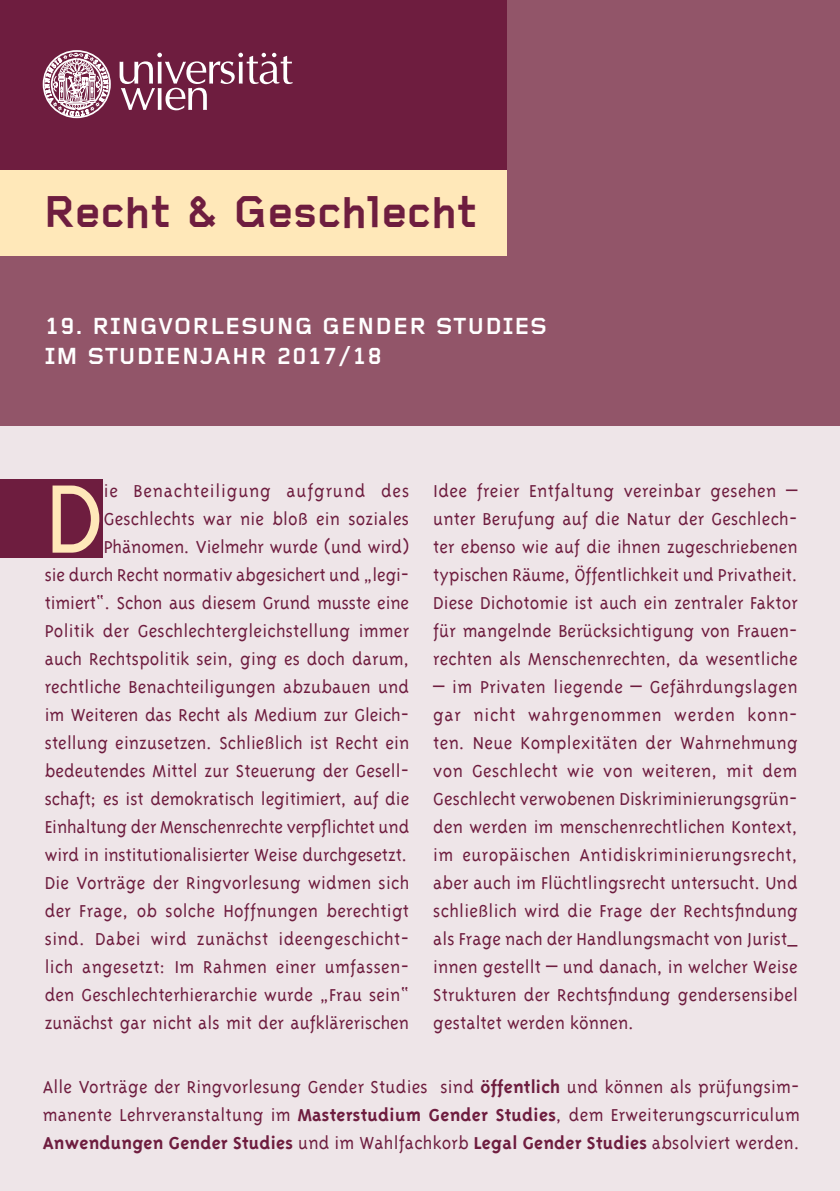
<style>
.page{position:relative;width:840px;height:1191px;background:#fff}
.page>*{position:absolute;margin:0;border:0;box-sizing:border-box;transform-origin:0 0}
.t1{font:300 111.8px "Triplex";color:#ffe8b9}
.t2{font:700 46px "Foundry Gridnik";color:#6e1d3f}
.t3{font:700 24px "Foundry Gridnik";letter-spacing:.03em;color:#fff}
.t4{font:300 20px/28px "Triplex";letter-spacing:.005em;color:#6e1d3f;text-align:justify}
.s1{font-weight:700}
</style>
<div class="page">
<div style="left:0;top:421px;width:839px;height:770px;background:#eee5e8"></div>
<div style="left:506px;top:0;width:333px;height:266px;background:#925569"></div>
<div style="left:0;top:255px;width:839px;height:170px;background:#925569"></div>
<div style="left:0;top:0;width:506px;height:170px;background:#6e1d3f"></div>
<div style="left:0;top:170px;width:506px;height:85px;background:#ffe8b9"></div>
<svg style="left:119px;top:53px;width:173px;height:57px"></svg>
<svg style="left:42px;top:50px;width:69px;height:69px"></svg>
<div style="left:0;top:479px;width:102px;height:79px;background:#6e1d3f"></div>
<p class="t2" style="left:43px;top:186px;width:435px">Recht &amp; Geschlecht</p>
<p class="t3" style="left:45px;top:313px;width:503px">19. RINGVORLESUNG GENDER STUDIES</p>
<p class="t3" style="left:45px;top:343px;width:338px">IM STUDIENJAHR 2017/18</p>
<p class="t4" style="left:45px;top:476px;width:366px;text-align:right">ie Benachteiligung aufgrund des Geschlechts war nie bloß ein soziales Phänomen. Vielmehr wurde (und wird)<br>sie durch Recht normativ abgesichert und „legi&shy;timiert“. Schon aus diesem Grund musste eine Politik der Geschlechtergleichstellung immer auch Rechtspolitik sein, ging es doch darum, rechtliche Benachteiligungen abzubauen und im Weiteren das Recht als Medium zur Gleich&shy;stellung einzusetzen. Schließlich ist Recht ein bedeutendes Mittel zur Steuerung der Gesell&shy;schaft; es ist demokratisch legitimiert, auf die Einhaltung der Menschenrechte verpflichtet und wird in institutionalisierter Weise durchgesetzt.</p>
<p class="t4" style="left:45px;top:868px;width:366px">Die Vorträge der Ringvorlesung widmen sich der Frage, ob solche Hoffnungen berechtigt sind. Dabei wird zunächst ideengeschicht&shy;lich angesetzt: Im Rahmen einer umfassen&shy;den Geschlechterhierarchie wurde „Frau sein“ zunächst gar nicht als mit der aufklärerischen</p>
<p class="t1" style="left:45px;top:460px;width:61px">D</p>
<p class="t4" style="left:433px;top:476px;width:366px">Idee freier Entfaltung vereinbar gesehen – unter Berufung auf die Natur der Geschlech&shy;ter ebenso wie auf die ihnen zugeschriebenen typischen Räume, Öffentlichkeit und Privatheit.<br>Diese Dichotomie ist auch ein zentraler Faktor für mangelnde Berücksichtigung von Frauen&shy;rechten als Menschenrechten, da wesentliche</p>
<p class="t4" style="left:433px;top:672px;width:366px">– im Privaten liegende – Gefährdungslagen gar nicht wahrgenommen werden konn&shy;ten. Neue Komplexitäten der Wahrnehmung von Geschlecht wie von weiteren, mit dem Geschlecht verwobenen Diskriminierungsgrün&shy;den werden im menschenrechtlichen Kontext, im europäischen Antidiskriminierungsrecht, aber auch im Flüchtlingsrecht untersucht. Und schließlich wird die Frage der Rechtsfindung als Frage nach der Handlungsmacht von Jurist_ innen gestellt – und danach, in welcher Weise Strukturen der Rechtsfindung gendersensibel gestaltet werden können.</p>
<p class="t4" style="left:43px;top:1072px;width:758px">Alle Vorträge der Ringvorlesung Gender Studies sind <span class="s1">öffentlich</span> und können als prüfungsim&shy;manente Lehrveranstaltung im <span class="s1">Masterstudium Gender Studies</span>, dem Erweiterungscurriculum <span class="s1">Anwendungen Gender Studies</span> und im Wahlfachkorb <span class="s1">Legal Gender Studies</span> absolviert werden.</p>
</div>
